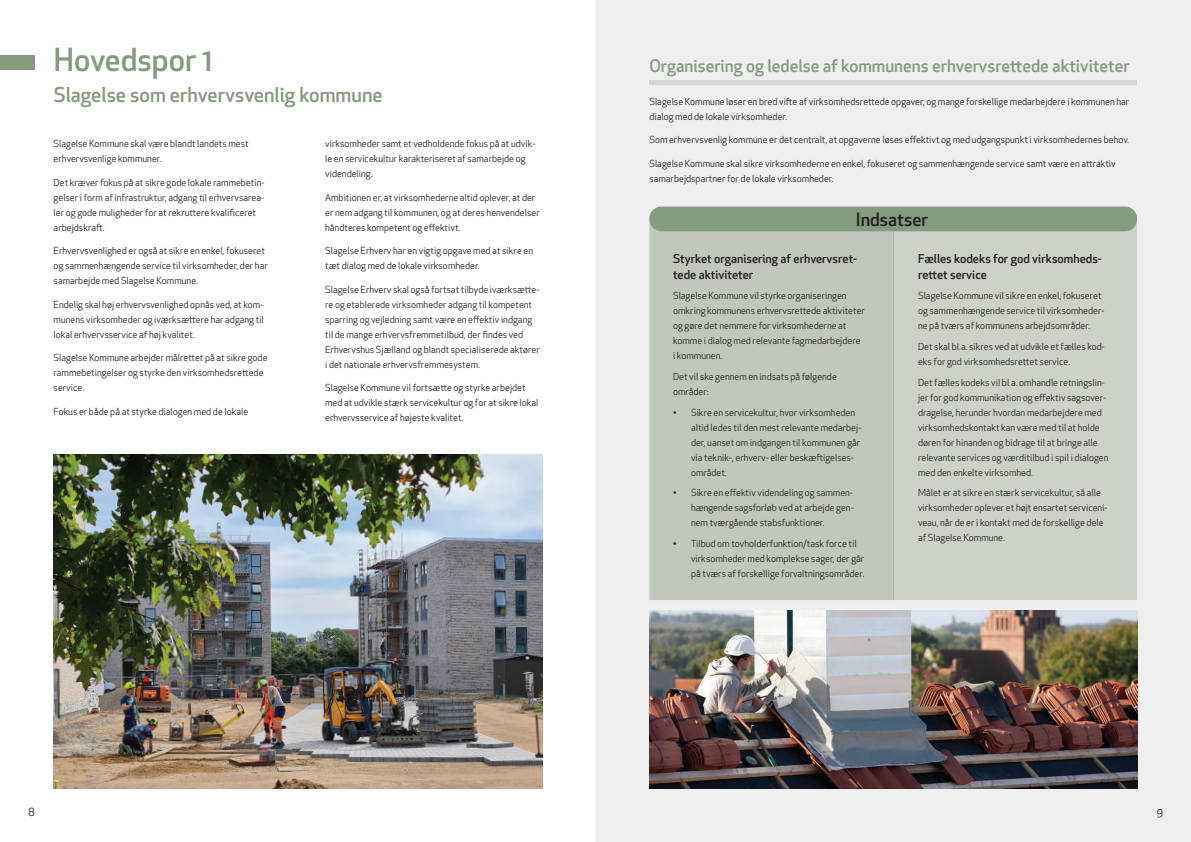
<style>
.page{position:relative;width:1191px;height:842px;background:#fff}
.page>*{position:absolute;margin:0;border:0;box-sizing:border-box;transform-origin:0 0}
.t1{font:500 31px "Apex New";color:#849c7e}
.t2{font:500 20px "Apex New";color:#849c7e}
.t3{font:500 18px "Apex New";color:#231f20}
.t4{font:500 17px "Apex New";color:#849c7e}
.t5{font:500 12px/16px "Apex New";color:#231f20}
.t6{font:11px "Apex New";color:#231f20}
.t7{font:9.5px/15px "Apex New";color:#231f20}
</style>
<div class="page">
<div style="left:0;top:55px;width:34px;height:15px;background:#849c7e"></div>
<img style="left:53px;top:454px;width:489px;height:334px">
<div style="left:596px;top:0;width:595px;height:842px;background:#efeff0"></div>
<hr style="left:649px;top:81px;width:487px;height:4px;background:#d5dad0">
<div style="left:893px;top:222px;width:244px;height:378px;background:#cdd2c9"></div>
<div style="left:649px;top:222px;width:244px;height:378px;background:#c0c8bb"></div>
<div style="left:649px;top:207px;width:488px;height:24px;background:#849c7e;border-radius:12px"></div>
<img style="left:649px;top:611px;width:488px;height:177px">
<h1 class="t1" style="left:54px;top:39px;width:161px">Hovedspor 1</h1>
<h2 class="t2" style="left:54px;top:82px;width:330px">Slagelse som erhvervsvenlig kommune</h2>
<p class="t7" style="left:54px;top:136px;width:197px">Slagelse Kommune skal være blandt landets mest erhvervsvenlige kommuner.</p>
<p class="t7" style="left:54px;top:175px;width:212px">Det kræver fokus på at sikre gode lokale rammebetin&shy;gelser i form af infrastruktur, adgang til erhvervsarea&shy;ler og gode muligheder for at rekruttere kvalificeret arbejdskraft.</p>
<p class="t7" style="left:54px;top:243px;width:216px">Erhvervsvenlighed er også at sikre en enkel, fokuseret og sammenhængende service til virksomheder, der har samarbejde med Slagelse Kommune.</p>
<p class="t7" style="left:54px;top:297px;width:212px;text-align:justify">Endelig skal høj erhvervsvenlighed opnås ved, at kom&shy;munens virksomheder og iværksættere har adgang til lokal erhvervsservice af høj kvalitet.</p>
<p class="t7" style="left:54px;top:350px;width:215px">Slagelse Kommune arbejder målrettet på at sikre gode rammebetingelser og styrke den virksomhedsrettede service.</p>
<p class="t7" style="left:54px;top:404px;width:196px">Fokus er både på at styrke dialogen med de lokale</p>
<p class="t7" style="left:325px;top:136px;width:212px">virksomheder samt et vedholdende fokus på at udvik&shy;le en servicekultur karakteriseret af samarbejde og videndeling.</p>
<p class="t7" style="left:325px;top:190px;width:216px">Ambitionen er, at virksomhederne altid oplever, at der er nem adgang til kommunen, og at deres henvendelser håndteres kompetent og effektivt.</p>
<p class="t7" style="left:325px;top:243px;width:209px">Slagelse Erhverv har en vigtig opgave med at sikre en tæt dialog med de lokale virksomheder.</p>
<p class="t7" style="left:325px;top:282px;width:216px">Slagelse Erhverv skal også fortsat tilbyde iværksætte&shy;re og etablerede virksomheder adgang til kompetent sparring og vejledning samt være en effektiv indgang til de mange erhvervsfremmetilbud, der findes ved Erhvervshus Sjælland og blandt specialiserede aktører i det nationale erhvervsfremmesystem.</p>
<p class="t7" style="left:325px;top:380px;width:215px">Slagelse Kommune vil fortsætte og styrke arbejdet med at udvikle stærk servicekultur og for at sikre lokal erhvervsservice af højeste kvalitet.</p>
<h3 class="t4" style="left:649px;top:55px;width:482px">Organisering og ledelse af kommunens erhvervsrettede aktiviteter</h3>
<p class="t7" style="left:649px;top:94px;width:481px">Slagelse Kommune løser en bred vifte af virksomhedsrettede opgaver, og mange forskellige medarbejdere i kommunen har dialog med de lokale virksomheder.</p>
<p class="t7" style="left:649px;top:132px;width:481px">Som erhvervsvenlig kommune er det centralt, at opgaverne løses effektivt og med udgangspunkt i virksomhedernes behov.</p>
<p class="t7" style="left:649px;top:156px;width:468px">Slagelse Kommune skal sikre virksomhederne en enkel, fokuseret og sammenhængende service samt være en attraktiv samarbejdspartner for de lokale virksomheder.</p>
<h3 class="t3" style="left:856px;top:207px;width:74px">Indsatser</h3>
<p class="t5" style="left:673px;top:250px;width:185px">Styrket organisering af erhvervsret&shy;tede aktiviteter</p>
<p class="t7" style="left:673px;top:288px;width:193px">Slagelse Kommune vil styrke organiseringen omkring kommunens erhvervsrettede aktiviteter og gøre det nemmere for virksomhederne at komme i dialog med relevante fagmedarbejdere i kommunen.</p>
<p class="t7" style="left:673px;top:369px;width:165px">Det vil ske gennem en indsats på følgende områder:</p>
<p class="t7" style="left:691px;top:405px;width:172px;text-indent:-18px">• Sikre en servicekultur, hvor virksomheden altid ledes til den mest relevante medarbej&shy;der, uanset om indgangen til kommunen går via teknik-, erhverv- eller beskæftigelses&shy;området.</p>
<p class="t7" style="left:691px;top:485px;width:164px;text-align:justify;text-indent:-18px">• Sikre en effektiv videndeling og sammen&shy;hængende sagsforløb ved at arbejde gen&shy;nem tværgående stabsfunktioner.</p>
<p class="t7" style="left:691px;top:536px;width:175px;text-indent:-18px">• Tilbud om tovholderfunktion/task force til virksomheder med komplekse sager, der går på tværs af forskellige forvaltningsområder.</p>
<p class="t5" style="left:918px;top:250px;width:185px">Fælles kodeks for god virksomheds&shy;rettet service</p>
<p class="t7" style="left:918px;top:288px;width:188px">Slagelse Kommune vil sikre en enkel, fokuseret og sammenhængende service til virksomheder&shy;ne på tværs af kommunens arbejdsområder.</p>
<p class="t7" style="left:918px;top:339px;width:188px">Det skal bl.a. sikres ved at udvikle et fælles kod&shy;eks for god virksomhedsrettet service.</p>
<p class="t7" style="left:918px;top:375px;width:192px">Det fælles kodeks vil bl.a. omhandle retningslin&shy;jer for god kommunikation og effektiv sagsover&shy;dragelse, herunder hvordan medarbejdere med virksomhedskontakt kan være med til at holde døren for hinanden og bidrage til at bringe alle relevante services og værditilbud i spil i dialogen med den enkelte virksomhed.</p>
<p class="t7" style="left:918px;top:485px;width:191px">Målet er at sikre en stærk servicekultur, så alle virksomheder oplever et højt ensartet serviceni&shy;veau, når de er i kontakt med de forskellige dele af Slagelse Kommune.</p>
<p class="t6" style="left:28px;top:805px;width:8px">8</p>
<p class="t6" style="left:1157px;top:805px;width:8px">9</p>
</div>
